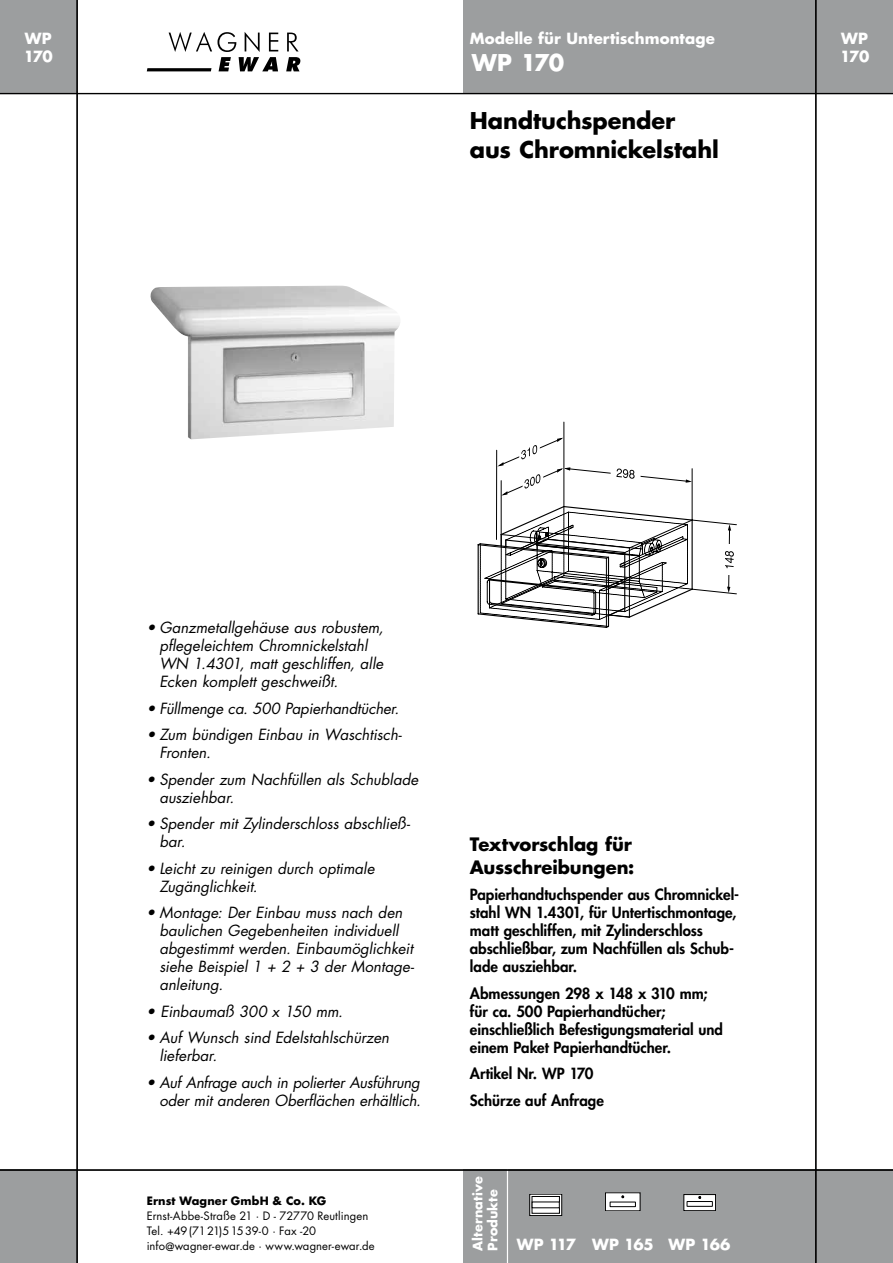
<style>
.page{position:relative;width:893px;height:1263px;background:#fff}
.page>*{position:absolute;margin:0;border:0;box-sizing:border-box;transform-origin:0 0}
.t1{font:700 22.5px/28.5px "Futura Std";letter-spacing:-.005em;color:#000}
.t2{font:700 22.5px "Futura Std";color:#fff}
.t3{font:700 18px/22.5px "Futura Std";letter-spacing:-.005em;color:#000}
.t4{font:italic 15px/18px "Futura Std";letter-spacing:-.005em;color:#000}
.t5{font:800 15px/18px "Futura Std";color:#000}
.t6{font:700 15px/18px "Futura Std";letter-spacing:.005em;color:#fff}
.t7{font:700 15px "Futura Std";letter-spacing:-.02em;color:#fff}
.t8{font:700 12.75px/15px "Futura Std";letter-spacing:.01em;color:#fff}
.t9{font:11.25px/15px "Futura Std";letter-spacing:.01em;color:#000}
.t10{font:700 11.25px "Futura Std";letter-spacing:.015em;color:#000}
</style>
<div class="page">
<div style="left:463px;top:1169px;width:430px;height:94px;background:#9c9e9f"></div>
<div style="left:0;top:1169px;width:77px;height:94px;background:#9c9e9f"></div>
<div style="left:463px;top:0;width:430px;height:94px;background:#9c9e9f"></div>
<div style="left:0;top:0;width:77px;height:94px;background:#9c9e9f"></div>
<hr style="left:507px;top:1169px;width:1px;height:94px;background:#fff">
<svg style="left:147px;top:32px;width:153px;height:39px"></svg>
<hr style="left:564px;top:422px;width:1px;height:85px;background:#000">
<svg style="left:477px;top:435px;width:260px;height:193px"></svg>
<img style="left:150px;top:286px;width:250px;height:153px">
<svg style="left:532px;top:1196px;width:28px;height:18px"></svg>
<div style="left:530px;top:1194px;width:32px;height:22px;border:1px solid #000"></div>
<svg style="left:534px;top:1198px;width:23px;height:13px"></svg>
<div style="left:532px;top:1196px;width:27px;height:17px;border:1px solid #000"></div>
<div style="left:532px;top:1202px;width:27px;height:6px;background:#fff"></div>
<svg style="left:605px;top:1193px;width:35px;height:18px"></svg>
<hr style="left:610px;top:1202px;width:25px;height:4px;background:#fff">
<div style="left:610px;top:1202px;width:25px;height:5px;border:1px solid #000"></div>
<svg style="left:684px;top:1194px;width:32px;height:17px"></svg>
<div style="left:687px;top:1201px;width:25px;height:5px;background:#fff"></div>
<div style="left:687px;top:1201px;width:25px;height:5px;border:1px solid #000"></div>
<hr style="left:77px;top:0;width:1px;height:1263px;background:#000">
<hr style="left:815px;top:0;width:1px;height:1263px;background:#000">
<hr style="left:0;top:93px;width:893px;height:1px;background:#000">
<hr style="left:0;top:1169px;width:893px;height:1px;background:#000">
<p class="t6" style="left:470px;top:29px;width:246px">Modelle für Untertischmontage</p>
<p class="t6" style="left:24px;top:29px;width:31px">WP<br>170</p>
<p class="t6" style="left:840px;top:29px;width:31px">WP<br>170</p>
<h1 class="t2" style="left:472px;top:48px;width:94px">WP 170</h1>
<h1 class="t1" style="left:470px;top:106px;width:251px">Handtuchspender aus Chromnickelstahl</h1>
<p class="t4" style="left:159px;top:619px;width:226px;text-indent:-13px">• Ganzmetallgehäuse aus robustem, pflegeleichtem Chromnickelstahl WN 1.4301, matt geschliffen, alle Ecken komplett geschweißt.</p>
<p class="t4" style="left:147px;top:699px;width:254px">• Füllmenge ca. 500 Papierhandtücher.</p>
<p class="t4" style="left:159px;top:726px;width:244px;text-indent:-13px">• Zum bündigen Einbau in Waschtisch-<br>Fronten.</p>
<p class="t4" style="left:159px;top:770px;width:260px;text-indent:-13px">• Spender zum Nachfüllen als Schublade ausziehbar.</p>
<p class="t4" style="left:159px;top:815px;width:252px;text-indent:-13px">• Spender mit Zylinderschloss abschließ&shy;bar.</p>
<p class="t4" style="left:159px;top:859px;width:217px;text-indent:-13px">• Leicht zu reinigen durch optimale<br>Zugänglichkeit.</p>
<p class="t4" style="left:159px;top:904px;width:256px;text-indent:-13px">• Montage: Der Einbau muss nach den baulichen Gegebenheiten individuell abgestimmt werden. Einbaumöglichkeit siehe Beispiel 1 + 2 + 3 der Montage&shy;anleitung.</p>
<p class="t4" style="left:147px;top:1002px;width:198px">• Einbaumaß 300 x 150 mm.</p>
<p class="t4" style="left:159px;top:1029px;width:231px;text-indent:-13px">• Auf Wunsch sind Edelstahlschürzen lieferbar.</p>
<p class="t4" style="left:147px;top:1073px;width:276px;text-align:right">• Auf Anfrage auch in polierter Ausführung oder mit anderen Oberflächen erhältlich.</p>
<p class="t10" style="left:147px;top:1193px;width:181px">Ernst Wagner GmbH &amp; Co. KG</p>
<p class="t9" style="left:147px;top:1208px;width:230px">Ernst-Abbe-Straße 21 · D - 72770 Reutlingen<br>Tel. +49(7121)51539-0 · Fax -20 info@wagner-ewar.de · www.wagner-ewar.de</p>
<p class="t3" style="left:470px;top:833px;width:166px">Textvorschlag für<br>Ausschreibungen:</p>
<p class="t5" style="left:470px;top:885px;width:271px">Papierhandtuchspender aus Chromnickel&shy;stahl WN 1.4301, für Untertischmontage, matt geschliffen, mit Zylinderschloss abschließbar, zum Nachfüllen als Schub&shy;lade ausziehbar.</p>
<p class="t5" style="left:470px;top:984px;width:255px">Abmessungen 298 x 148 x 310 mm; für ca. 500 Papierhandtücher; einschließlich Befestigungsmaterial und einem Paket Papierhandtücher.</p>
<p class="t5" style="left:470px;top:1060px;width:136px;line-height:26.5px">Artikel Nr. WP 170<br>Schürze auf Anfrage</p>
<p class="t8" style="left:470px;top:1251px;width:76px;rotate:-90deg">Alternative<br>Produkte</p>
<p class="t7" style="left:517px;top:1234px;width:215px">WP 117 WP 165 WP 166</p>
</div>
